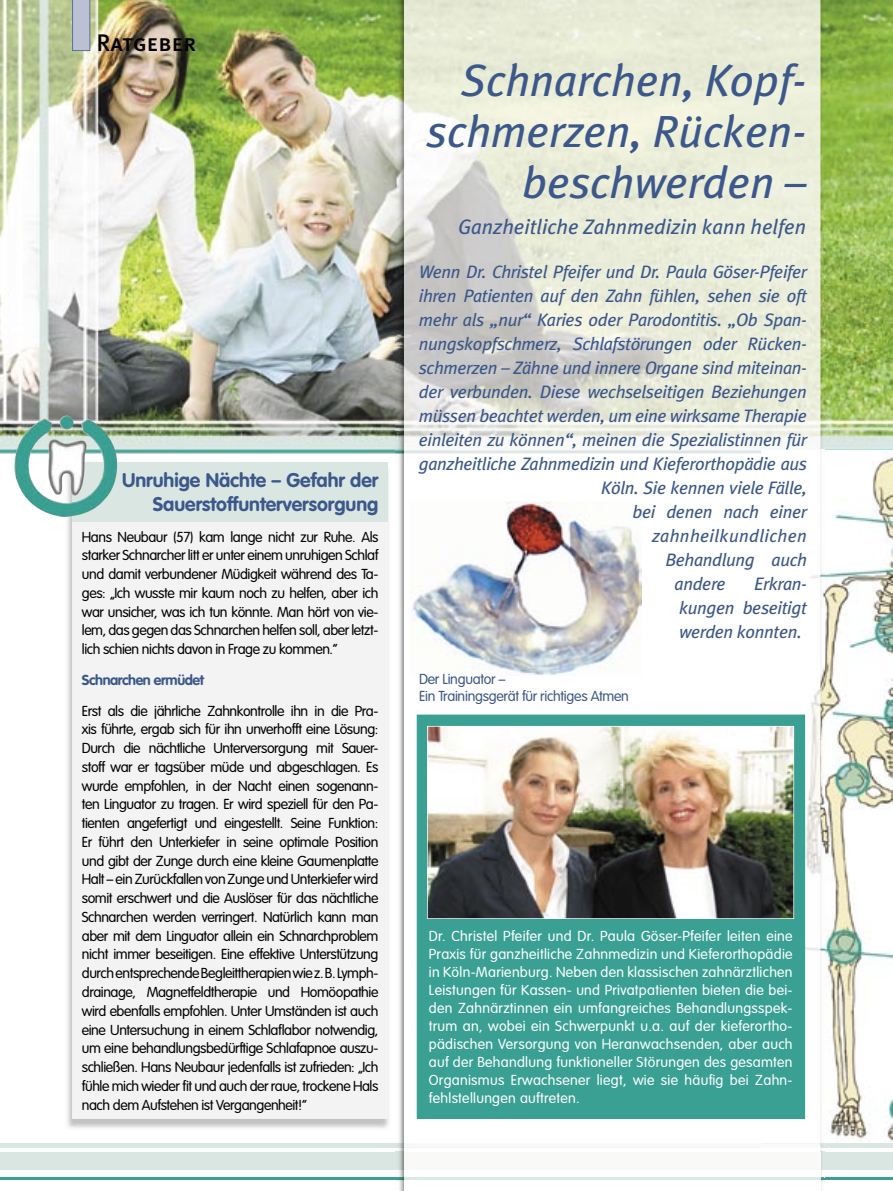
<style>
.page{position:relative;width:893px;height:1191px;background:#fff}
.page>*{position:absolute;margin:0;border:0;box-sizing:border-box;transform-origin:0 0}
.t1{font:italic 45px/51px "Meta Plus";color:#3c588a;text-align:right}
.t2{font:24px "Meta Plus Medium Caps";color:#000}
.t3{font:italic 21px "Meta Plus";color:#3c588a}
.t4{font:700 19.5px/24px "VAG Rounded";color:#3c588a;text-align:right}
.t5{font:italic 18px/24px "Meta Plus";letter-spacing:-.02em;color:#3c588a;text-align:justify}
.t6{font:italic 18px "Meta Plus";letter-spacing:.02em;color:#3c588a}
.t7{font:300 14.25px/18.8px "VAG Rounded";letter-spacing:-.03em;color:#000;text-align:justify}
.t8{font:300 14.25px/18px "VAG Rounded";letter-spacing:.02em;color:#fff;text-align:justify}
.t9{font:300 14.25px/17.1px "VAG Rounded";letter-spacing:-.02em;color:#3c588a}
.t10{font:700 14.25px "VAG Rounded";letter-spacing:-.03em;color:#3c588a}
</style>
<div class="page">
<img style="left:0;top:0;width:893px;height:454px">
<img style="left:824px;top:450px;width:69px;height:698px">
<img style="left:67px;top:470px;width:322px;height:659px">
<div style="left:72px;top:522px;width:316px;height:596px;background:#f2f3f2"></div>
<hr style="left:0;top:1143px;width:893px;height:4px;background:#dae6e2">
<div style="left:0;top:1151px;width:893px;height:18px;background:#dae6e2"></div>
<hr style="left:0;top:1177px;width:893px;height:3px;background:#3aa094">
<img style="left:820px;top:0;width:4px;height:953px">
<img style="left:820px;top:1152px;width:1px;height:17px">
<img style="left:396px;top:0;width:8px;height:1143px">
<img style="left:396px;top:1169px;width:8px;height:8px">
<img style="left:399px;top:1151px;width:5px;height:18px">
<img style="left:396px;top:1177px;width:428px;height:14px">
<img style="left:404px;top:0;width:416px;height:454px">
<img style="left:761px;top:450px;width:59px;height:669px">
<svg style="left:396px;top:1143px;width:428px;height:8px"></svg>
<div style="left:404px;top:1151px;width:416px;height:18px;background:#f9f9f8"></div>
<div style="left:404px;top:1180px;width:416px;height:11px;background:#fff"></div>
<hr style="left:404px;top:1177px;width:416px;height:3px;background:#dbe8e6">
<img style="left:410px;top:501px;width:232px;height:174px">
<svg style="left:72px;top:0;width:18px;height:51px"></svg>
<div style="left:72px;top:462px;width:316px;height:60px;background:#dae6e2"></div>
<div style="left:417px;top:714px;width:388px;height:404px;background:#3aa094"></div>
<img style="left:427px;top:726px;width:367px;height:192px">
<img style="left:10px;top:415px;width:112px;height:102px">
<h2 class="t2" style="left:96px;top:29px;width:101px">Ratgeber</h2>
<h3 class="t4" style="left:122px;top:468px;width:258px">Unruhige Nächte – Gefahr der<br>Sauerstoffunterversorgung</h3>
<p class="t7" style="left:82px;top:528px;width:298px">Hans Neubaur (57) kam lange nicht zur Ruhe. Als starker Schnarcher litt er unter einem unruhigen Schlaf und damit verbundener Müdigkeit während des Ta&shy;ges: „Ich wusste mir kaum noch zu helfen, aber ich war unsicher, was ich tun könnte. Man hört von vie&shy;lem, das gegen das Schnarchen helfen soll, aber letzt&shy;lich schien nichts davon in Frage zu kommen.“</p>
<p class="t10" style="left:82px;top:671px;width:124px">Schnarchen ermüdet</p>
<p class="t7" style="left:82px;top:702px;width:298px">Erst als die jährliche Zahnkontrolle ihn in die Pra&shy;xis führte, ergab sich für ihn unverhofft eine Lösung:<br>Durch die nächtliche Unterversorgung mit Sauer&shy;stoff war er tagsüber müde und abgeschlagen. Es wurde empfohlen, in der Nacht einen sogenann&shy;ten Linguator zu tragen. Er wird speziell für den Pa&shy;tienten angefertigt und eingestellt. Seine Funktion:<br>Er führt den Unterkiefer in seine optimale Position und gibt der Zunge durch eine kleine Gaumenplatte Halt – ein Zurückfallen von Zunge und Unterkiefer wird somit erschwert und die Auslöser für das nächtliche Schnarchen werden verringert. Natürlich kann man aber mit dem Linguator allein ein Schnarchproblem nicht immer beseitigen. Eine effektive Unterstützung durch entsprechende Begleittherapien wie z. B. Lymph&shy;drainage, Magnetfeldtherapie und Homöopathie wird ebenfalls empfohlen. Unter Umständen ist auch eine Untersuchung in einem Schlaflabor notwendig, um eine behandlungsbedürftige Schlafapnoe auszu&shy;schließen. Hans Neubaur jedenfalls ist zufrieden: „Ich fühle mich wieder fit und auch der raue, trockene Hals nach dem Aufstehen ist Vergangenheit!“</p>
<h1 class="t1" style="left:427px;top:55px;width:381px">Schnarchen, Kopf&shy;schmerzen, Rücken&shy;beschwerden –</h1>
<h3 class="t3" style="left:458px;top:215px;width:350px">Ganzheitliche Zahnmedizin kann helfen</h3>
<p class="t5" style="left:419px;top:259px;width:389px">Wenn Dr. Christel Pfeifer und Dr. Paula Göser-Pfeifer</p>
<p class="t5" style="left:419px;top:283px;width:390px">ihren Patienten auf den Zahn fühlen, sehen sie oft</p>
<p class="t5" style="left:419px;top:307px;width:389px">mehr als „nur“ Karies oder Parodontitis. „Ob Span-</p>
<p class="t5" style="left:419px;top:331px;width:389px">nungskopfschmerz, Schlafstörungen oder Rücken-</p>
<p class="t5" style="left:419px;top:355px;width:390px">schmerzen – Zähne und innere Organe sind miteinan-</p>
<p class="t5" style="left:419px;top:379px;width:389px">der verbunden. Diese wechselseitigen Beziehungen</p>
<p class="t5" style="left:419px;top:403px;width:390px">müssen beachtet werden, um eine wirksame Therapie</p>
<p class="t5" style="left:419px;top:427px;width:389px">einleiten zu können“, meinen die Spezialistinnen für</p>
<p class="t5" style="left:419px;top:451px;width:390px">ganzheitliche Zahnmedizin und Kieferorthopädie aus</p>
<p class="t5" style="left:601px;top:475px;width:207px">Köln. Sie kennen viele Fälle,</p>
<p class="t5" style="left:632px;top:499px;width:176px">bei denen nach einer</p>
<p class="t6" style="left:652px;top:525px;width:156px">zahnheilkundlichen</p>
<p class="t5" style="left:665px;top:547px;width:143px">Behandlung auch</p>
<p class="t5" style="left:674px;top:571px;width:52px">andere</p>
<p class="t5" style="left:679px;top:571px;width:129px;text-indent:75px">Erkran&shy;kungen beseitigt werden konnten.</p>
<p class="t9" style="left:419px;top:671px;width:211px">Der Linguator –<br>Ein Trainingsgerät für richtiges Atmen</p>
<p class="t8" style="left:429px;top:927px;width:365px">Dr. Christel Pfeifer und Dr. Paula Göser-Pfeifer leiten eine Praxis für ganzheitliche Zahnmedizin und Kieferorthopädie in Köln-Marienburg. Neben den klassischen zahnärztlichen Leistungen für Kassen- und Privatpatienten bieten die bei&shy;den Zahnärztinnen ein umfangreiches Behandlungsspek&shy;trum an, wobei ein Schwerpunkt u.a. auf der kieferortho&shy;pädischen Versorgung von Heranwachsenden, aber auch auf der Behandlung funktioneller Störungen des gesamten Organismus Erwachsener liegt, wie sie häufig bei Zahn&shy;fehlstellungen auftreten.</p>
</div>
